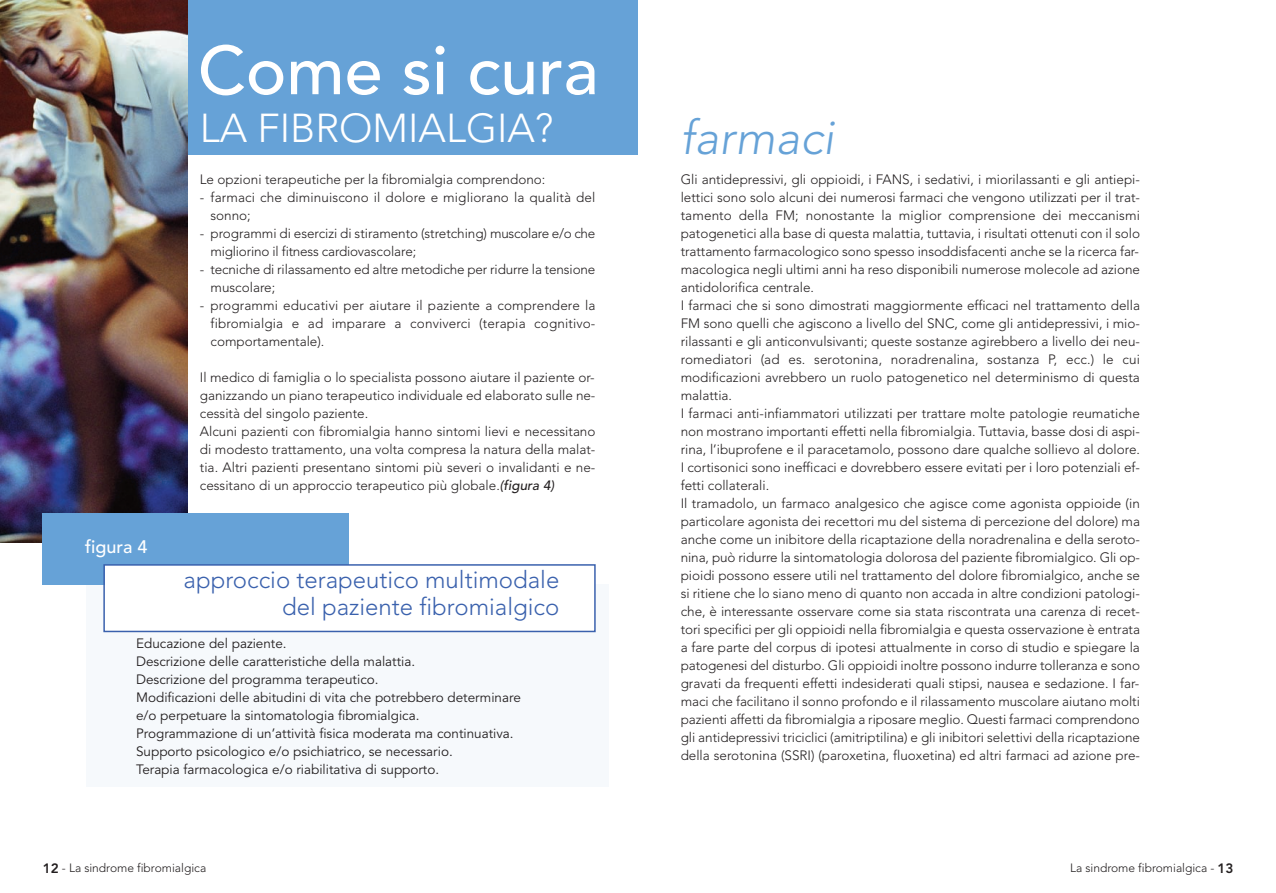
<style>
.page{position:relative;width:1276px;height:893px;background:#fff}
.page>*{position:absolute;margin:0;border:0;box-sizing:border-box;transform-origin:0 0}
.t1{font:500 68.4px "Avenir";color:#fff}
.t2{font:italic 300 47.1px "Avenir";letter-spacing:.005em;color:#66a2d7}
.t3{font:300 40.05px "Avenir";color:#fff}
.t4{font:300 24px/27px "Avenir";color:#3a61ad;text-align:right}
.t5{font:500 18px "Avenir";color:#fff}
.t6{font:300 13.5px/18px "Avenir";color:#231f20}
.t7{font:13.5px/18px "Avenir";color:#231f20}
.t8{font:300 12px "Avenir";color:#231f20}
.s1{font-weight:500;font-style:italic}
.s2{font-weight:800;font-size:13.5px}
</style>
<div class="page">
<div style="left:0;top:0;width:638px;height:154px;background:#66a2d7"></div>
<img style="left:0;top:0;width:187px;height:543px">
<div style="left:86px;top:584px;width:522px;height:202px;background:#f6f9fc"></div>
<div style="left:43px;top:513px;width:306px;height:71px;background:#66a2d7"></div>
<div style="left:105px;top:566px;width:489px;height:65px;background:#fff"></div>
<div style="left:103px;top:564px;width:493px;height:68px;border:2px solid #3a61ad"></div>
<h3 class="t5" style="left:85px;top:540px;width:64px">figura 4</h3>
<h1 class="t1" style="left:198px;top:42px;width:402px">Come si cura</h1>
<h3 class="t3" style="left:200px;top:112px;width:355px">LA FIBROMIALGIA?</h3>
<p class="t6" style="left:200px;top:171px;width:347px">Le opzioni terapeutiche per la fibromialgia comprendono:</p>
<p class="t6" style="left:210px;top:189px;width:386px;text-indent:-11px">- farmaci che diminuiscono il dolore e migliorano la qualità del sonno;</p>
<p class="t6" style="left:210px;top:225px;width:386px;text-indent:-11px">- programmi di esercizi di stiramento (stretching) muscolare e/o che migliorino il fitness cardiovascolare;</p>
<p class="t6" style="left:210px;top:261px;width:386px;text-indent:-11px">- tecniche di rilassamento ed altre metodiche per ridurre la tensione muscolare;</p>
<p class="t6" style="left:210px;top:297px;width:386px;text-align:justify;text-indent:-11px">- programmi educativi per aiutare il paziente a comprendere la fibromialgia e ad imparare a conviverci (terapia cognitivo&shy;comportamentale).</p>
<p class="t6" style="left:200px;top:369px;width:397px">Il medico di famiglia o lo specialista possono aiutare il paziente or&shy;ganizzando un piano terapeutico individuale ed elaborato sulle ne&shy;cessità del singolo paziente.<br>Alcuni pazienti con fibromialgia hanno sintomi lievi e necessitano di modesto trattamento, una volta compresa la natura della malat&shy;tia. Altri pazienti presentano sintomi più severi o invalidanti e ne&shy;cessitano di un approccio terapeutico più globale.<span class="s1">(figura 4)</span></p>
<h3 class="t4" style="left:184px;top:568px;width:377px">approccio terapeutico multimodale del paziente fibromialgico</h3>
<p class="t7" style="left:136px;top:635px;width:386px">Educazione del paziente.<br>Descrizione delle caratteristiche della malattia.<br>Descrizione del programma terapeutico.<br>Modificazioni delle abitudini di vita che potrebbero determinare e/o perpetuare la sintomatologia fibromialgica.<br>Programmazione di un’attività fisica moderata ma continuativa.<br>Supporto psicologico e/o psichiatrico, se necessario.<br>Terapia farmacologica e/o riabilitativa di supporto.</p>
<h2 class="t2" style="left:680px;top:119px;width:155px">farmaci</h2>
<p class="t6" style="left:680px;top:171px;width:461px">Gli antidepressivi, gli oppioidi, i FANS, i sedativi, i miorilassanti e gli antiepi&shy;lettici sono solo alcuni dei numerosi farmaci che vengono utilizzati per il trat&shy;tamento della FM; nonostante la miglior comprensione dei meccanismi patogenetici alla base di questa malattia, tuttavia, i risultati ottenuti con il solo trattamento farmacologico sono spesso insoddisfacenti anche se la ricerca far&shy;macologica negli ultimi anni ha reso disponibili numerose molecole ad azione antidolorifica centrale.<br>I farmaci che si sono dimostrati maggiormente efficaci nel trattamento della FM sono quelli che agiscono a livello del SNC, come gli antidepressivi, i mio&shy;rilassanti e gli anticonvulsivanti; queste sostanze agirebbero a livello dei neu&shy;romediatori (ad es. serotonina, noradrenalina, sostanza P, ecc.) le cui modificazioni avrebbero un ruolo patogenetico nel determinismo di questa malattia.<br>I farmaci anti-infiammatori utilizzati per trattare molte patologie reumatiche non mostrano importanti effetti nella fibromialgia. Tuttavia, basse dosi di aspi&shy;rina, l’ibuprofene e il paracetamolo, possono dare qualche sollievo al dolore.<br>I cortisonici sono inefficaci e dovrebbero essere evitati per i loro potenziali ef&shy;fetti collaterali.<br>Il tramadolo, un farmaco analgesico che agisce come agonista oppioide (in particolare agonista dei recettori mu del sistema di percezione del dolore) ma anche come un inibitore della ricaptazione della noradrenalina e della seroto&shy;nina, può ridurre la sintomatologia dolorosa del paziente fibromialgico. Gli op&shy;pioidi possono essere utili nel trattamento del dolore fibromialgico, anche se si ritiene che lo siano meno di quanto non accada in altre condizioni patologi&shy;che, è interessante osservare come sia stata riscontrata una carenza di recet&shy;tori specifici per gli oppioidi nella fibromialgia e questa osservazione è entrata a fare parte del corpus di ipotesi attualmente in corso di studio e spiegare la patogenesi del disturbo. Gli oppioidi inoltre possono indurre tolleranza e sono gravati da frequenti effetti indesiderati quali stipsi, nausea e sedazione. I far&shy;maci che facilitano il sonno profondo e il rilassamento muscolare aiutano molti pazienti affetti da fibromialgia a riposare meglio. Questi farmaci comprendono gli antidepressivi triciclici (amitriptilina) e gli inibitori selettivi della ricaptazione della serotonina (SSRI) (paroxetina, fluoxetina) ed altri farmaci ad azione pre-</p>
<p class="t8" style="left:43px;top:862px;width:165px"><span class="s2">12</span> - La sindrome fibromialgica</p>
<p class="t8" style="left:1070px;top:862px;width:165px">La sindrome fibromialgica - <span class="s2">13</span></p>
</div>
